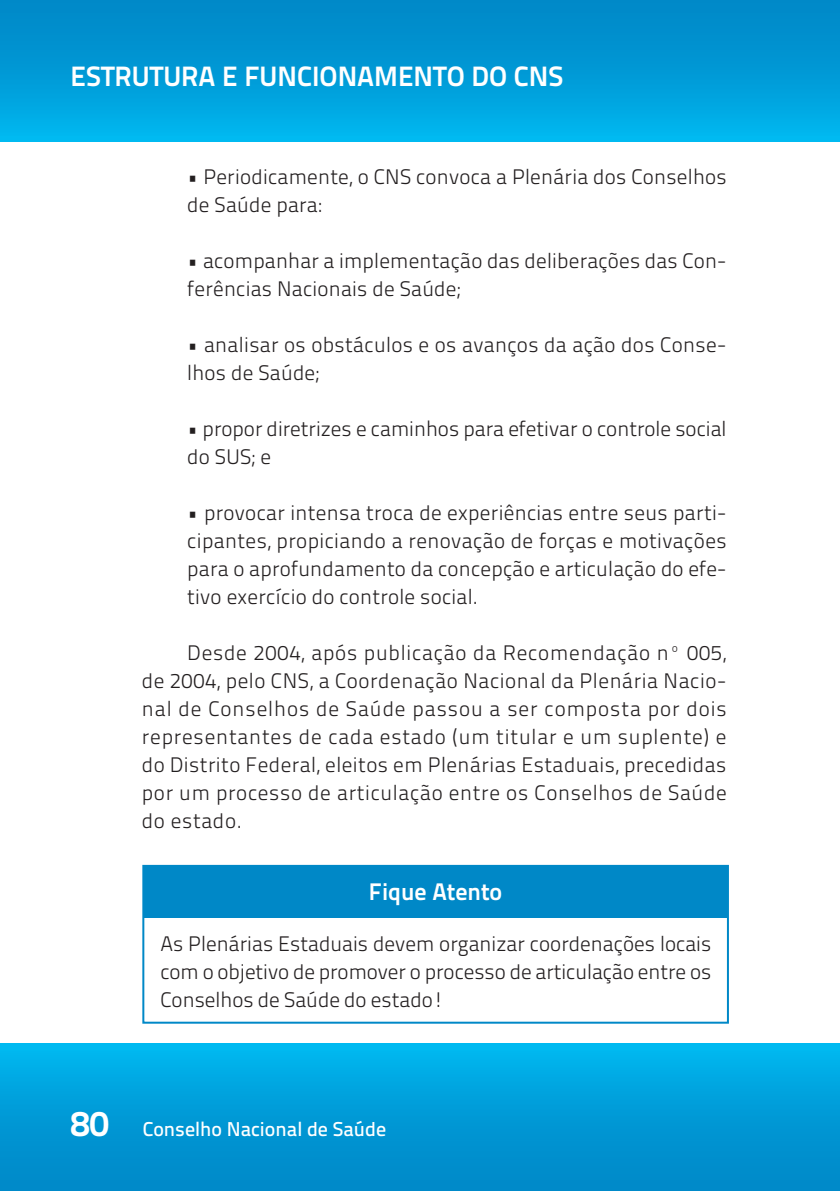
<style>
.page{position:relative;width:840px;height:1191px;background:#fff}
.page>*{position:absolute;margin:0;border:0;box-sizing:border-box;transform-origin:0 0}
.t1{font:700 28px "Titillium Text 22 L";color:#fff}
.subtitulo{font:700 24px "Titillium Text 22 L";color:#fff}
.texto_corrido{font:300 21px/28px "Titillium Text 22 L";letter-spacing:.01em;color:#231f20}
.t2{font:500 20px "Titillium Text 22 L";color:#fff}
.s1{font-weight:700;font-size:36px}
</style>
<div class="page">
<div style="left:0;top:0;width:839px;height:142px;background:linear-gradient(to bottom,#0083c3,#00b5ed)"></div>
<div style="left:0;top:1043px;width:839px;height:148px;background:linear-gradient(to bottom,#00b6ee,#0084c4)"></div>
<div style="left:142px;top:865px;width:586px;height:158px;border:2px solid #0088c7"></div>
<div style="left:143px;top:865px;width:584px;height:52px;background:#0088c7"></div>
<svg style="left:837px;top:0;width:2px;height:1191px"></svg>
<h1 class="t1" style="left:70px;top:54px;width:494px">ESTRUTURA E FUNCIONAMENTO DO CNS</h1>
<p class="texto_corrido" style="left:187px;top:162px;width:540px">• Periodicamente, o CNS convoca a Plenária dos Conselhos de Saúde para:</p>
<p class="texto_corrido" style="left:187px;top:246px;width:540px">• acompanhar a implementação das deliberações das Con&shy;ferências Nacionais de Saúde;</p>
<p class="texto_corrido" style="left:187px;top:330px;width:540px">• analisar os obstáculos e os avanços da ação dos Conse&shy;lhos de Saúde;</p>
<p class="texto_corrido" style="left:187px;top:414px;width:540px">• propor diretrizes e caminhos para efetivar o controle social do SUS; e</p>
<p class="texto_corrido" style="left:187px;top:498px;width:540px;text-align:justify">• provocar intensa troca de experiências entre seus parti&shy;cipantes, propiciando a renovação de forças e motivações para o aprofundamento da concepção e articulação do efe&shy;tivo exercício do controle social.</p>
<p class="texto_corrido" style="left:142px;top:638px;width:586px;text-align:justify;text-indent:45px">Desde 2004, após publicação da Recomendação nº 005, de 2004, pelo CNS, a Coordenação Nacional da Plenária Nacio&shy;nal de Conselhos de Saúde passou a ser composta por dois representantes de cada estado (um titular e um suplente) e do Distrito Federal, eleitos em Plenárias Estaduais, precedidas por um processo de articulação entre os Conselhos de Saúde do estado.</p>
<p class="subtitulo" style="left:369px;top:873px;width:135px">Fique Atento</p>
<p class="texto_corrido" style="left:160px;top:928px;width:552px;text-align:justify">As Plenárias Estaduais devem organizar coordenações locais com o objetivo de promover o processo de articulação entre os Conselhos de Saúde do estado!</p>
<p class="t2" style="left:70px;top:1114px;width:317px"><span class="s1">80</span> Conselho Nacional de Saúde</p>
</div>
